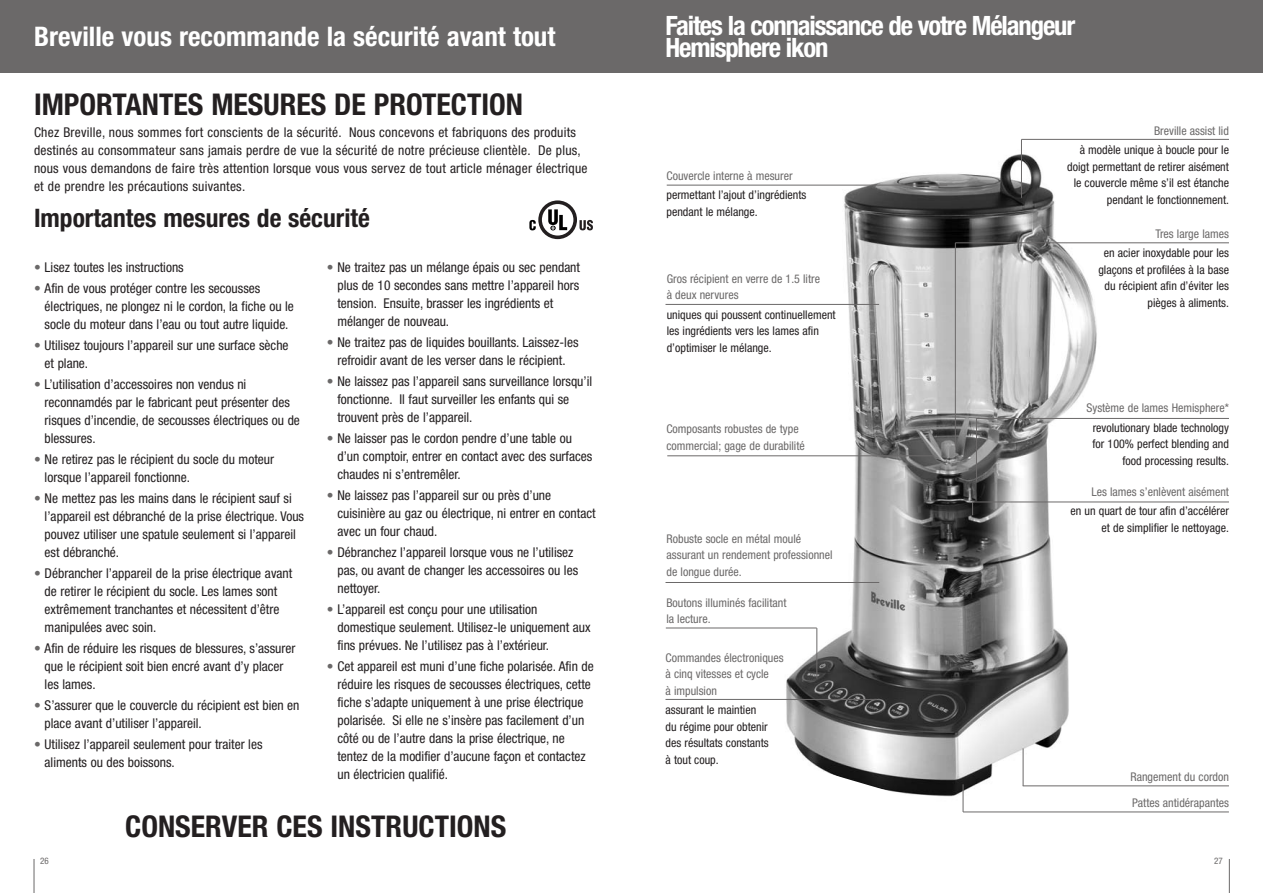
<style>
.page{position:relative;width:1263px;height:893px;background:#fff}
.page>*{position:absolute;margin:0;border:0;box-sizing:border-box;transform-origin:0 0}
.t1{font:700 condensed 30px "Helvetica Neue";color:#231f20}
.t2{font:700 condensed 27px "Helvetica Neue";color:#fff}
.t3{font:700 condensed 26.7px/22.5px "Helvetica Neue";letter-spacing:-.045em;color:#fff}
.t4{font:700 condensed 25.5px "Helvetica Neue";color:#231f20}
.t5{font:condensed 13.5px/18px "Helvetica Neue";color:#231f20}
.t6{font:condensed 13.5px/18px "Helvetica Neue";letter-spacing:.02em;color:#231f20}
.t7{font:condensed 12px/16.5px "Helvetica Neue";color:#231f20;text-align:right}
.t8{font:condensed 12px/16.5px "Helvetica Neue";color:#6b6969}
.t9{font:condensed 9px "Helvetica Neue";color:#6b6969}
.s1{color:#6b6969}
</style>
<div class="page">
<img style="left:780px;top:154px;width:321px;height:655px">
<div style="left:631px;top:0;width:632px;height:72px;background:#6b6969"></div>
<hr style="left:1229px;top:859px;width:1px;height:34px;background:#6b6969">
<div style="left:0;top:0;width:631px;height:72px;background:#6b6969"></div>
<hr style="left:34px;top:859px;width:1px;height:34px;background:#6b6969">
<svg style="left:579px;top:220px;width:14px;height:10px"></svg>
<svg style="left:538px;top:200px;width:39px;height:39px"></svg>
<div style="left:542px;top:204px;width:31px;height:32px;background:#fff;border-radius:50%"></div>
<svg style="left:548px;top:209px;width:19px;height:21px"></svg>
<svg style="left:529px;top:220px;width:7px;height:10px"></svg>
<hr style="left:665px;top:699px;width:212px;height:1px;background:#6b6969">
<hr style="left:1021px;top:139px;width:208px;height:1px;background:#6b6969">
<hr style="left:1021px;top:139px;width:1px;height:59px;background:#6b6969">
<hr style="left:1023px;top:785px;width:206px;height:1px;background:#6b6969">
<hr style="left:1023px;top:748px;width:1px;height:38px;background:#6b6969">
<hr style="left:976px;top:418px;width:253px;height:1px;background:#6b6969">
<hr style="left:665px;top:304px;width:214px;height:1px;background:#6b6969">
<hr style="left:972px;top:502px;width:257px;height:1px;background:#6b6969">
<hr style="left:963px;top:812px;width:266px;height:1px;background:#6b6969">
<svg style="left:963px;top:784px;width:1px;height:28px"></svg>
<hr style="left:955px;top:242px;width:274px;height:1px;background:#6b6969">
<hr style="left:955px;top:243px;width:1px;height:204px;background:#6b6969">
<hr style="left:666px;top:628px;width:151px;height:1px;background:#6b6969">
<hr style="left:667px;top:455px;width:266px;height:1px;background:#6b6969">
<hr style="left:665px;top:582px;width:214px;height:1px;background:#6b6969">
<hr style="left:667px;top:185px;width:280px;height:1px;background:#6b6969">
<hr style="left:816px;top:628px;width:1px;height:50px;background:#6b6969">
<hr style="left:976px;top:418px;width:1px;height:64px;background:#6b6969">
<svg style="left:972px;top:503px;width:1px;height:12px"></svg>
<h2 class="t2" style="left:34px;top:27px;width:523px">Breville vous recommande la sécurité avant tout</h2>
<h1 class="t1" style="left:34px;top:93px;width:491px">IMPORTANTES MESURES DE PROTECTION</h1>
<p class="t6" style="left:34px;top:124px;width:555px">Chez Breville, nous sommes fort conscients de la sécurité. Nous concevons et fabriquons des produits destinés au consommateur sans jamais perdre de vue la sécurité de notre précieuse clientèle. De plus, nous vous demandons de faire très attention lorsque vous vous servez de tout article ménager électrique et de prendre les précautions suivantes.</p>
<h3 class="t4" style="left:34px;top:208px;width:337px">Importantes mesures de sécurité</h3>
<p class="t5" style="left:34px;top:260px;width:151px"><span class="s1">•</span> Lisez toutes les instructions</p>
<p class="t5" style="left:45px;top:281px;width:251px;text-indent:-11px"><span class="s1">•</span> Afin de vous protéger contre les secousses électriques, ne plongez ni le cordon, la fiche ou le socle du moteur dans l’eau ou tout autre liquide.</p>
<p class="t5" style="left:45px;top:338px;width:245px;text-indent:-11px"><span class="s1">•</span> Utilisez toujours l’appareil sur une surface sèche et plane.</p>
<p class="t5" style="left:45px;top:377px;width:257px;text-indent:-11px"><span class="s1">•</span> L’utilisation d’accessoires non vendus ni reconnamdés par le fabricant peut présenter des risques d’incendie, de secousses électriques ou de blessures.</p>
<p class="t5" style="left:45px;top:452px;width:231px;text-indent:-11px"><span class="s1">•</span> Ne retirez pas le récipient du socle du moteur lorsque l’appareil fonctionne.</p>
<p class="t5" style="left:45px;top:491px;width:261px;text-indent:-11px"><span class="s1">•</span> Ne mettez pas les mains dans le récipient sauf si l’appareil est débranché de la prise électrique. Vous pouvez utiliser une spatule seulement si l’appareil est débranché.</p>
<p class="t5" style="left:45px;top:565px;width:249px;text-indent:-11px"><span class="s1">•</span> Débrancher l’appareil de la prise électrique avant de retirer le récipient du socle. Les lames sont extrêmement tranchantes et nécessitent d’être manipulées avec soin.</p>
<p class="t5" style="left:45px;top:640px;width:252px;text-indent:-11px"><span class="s1">•</span> Afin de réduire les risques de blessures, s’assurer que le récipient soit bien encré avant d’y placer les lames.</p>
<p class="t5" style="left:45px;top:697px;width:256px;text-indent:-11px"><span class="s1">•</span> S’assurer que le couvercle du récipient est bien en place avant d’utiliser l’appareil.</p>
<p class="t5" style="left:45px;top:736px;width:219px;text-indent:-11px"><span class="s1">•</span> Utilisez l’appareil seulement pour traiter les aliments ou des boissons.</p>
<p class="t5" style="left:337px;top:260px;width:244px;text-indent:-11px"><span class="s1">•</span> Ne traitez pas un mélange épais ou sec pendant plus de 10 secondes sans mettre l’appareil hors tension. Ensuite, brasser les ingrédients et mélanger de nouveau.</p>
<p class="t5" style="left:327px;top:335px;width:253px;text-align:center"><span class="s1">•</span> Ne traitez pas de liquides bouillants. Laissez-les refroidir avant de les verser dans le récipient.</p>
<p class="t5" style="left:337px;top:374px;width:256px;text-indent:-11px"><span class="s1">•</span> Ne laissez pas l’appareil sans surveillance lorsqu’il fonctionne. Il faut surveiller les enfants qui se trouvent près de l’appareil.</p>
<p class="t5" style="left:337px;top:431px;width:256px;text-indent:-11px"><span class="s1">•</span> Ne laisser pas le cordon pendre d’une table ou d’un comptoir, entrer en contact avec des surfaces chaudes ni s’entremêler.</p>
<p class="t5" style="left:337px;top:487px;width:260px;text-indent:-11px"><span class="s1">•</span> Ne laissez pas l’appareil sur ou près d’une cuisinière au gaz ou électrique, ni entrer en contact avec un four chaud.</p>
<p class="t5" style="left:337px;top:544px;width:242px;text-indent:-11px"><span class="s1">•</span> Débranchez l’appareil lorsque vous ne l’utilisez pas, ou avant de changer les accessoires ou les nettoyer.</p>
<p class="t5" style="left:337px;top:601px;width:255px;text-indent:-11px"><span class="s1">•</span> L’appareil est conçu pour une utilisation domestique seulement. Utilisez-le uniquement aux fins prévues. Ne l’utilisez pas à l’extérieur.</p>
<p class="t5" style="left:337px;top:658px;width:258px;text-indent:-11px"><span class="s1">•</span> Cet appareil est muni d’une fiche polarisée. Afin de réduire les risques de secousses électriques, cette fiche s’adapte uniquement à une prise électrique polarisée. Si elle ne s’insère pas facilement d’un côté ou de l’autre dans la prise électrique, ne tentez de la modifier d’aucune façon et contactez un électricien qualifié.</p>
<p class="t9" style="left:40px;top:857px;width:10px">26</p>
<h1 class="t1" style="left:125px;top:815px;width:383px">CONSERVER CES INSTRUCTIONS</h1>
<h3 class="t3" style="left:665px;top:16px;width:411px">Faites la connaissance de votre Mélangeur<br>Hemisphere ikon</h3>
<p class="t8" style="left:666px;top:169px;width:128px">Couvercle interne à mesurer</p>
<p class="t7" style="left:666px;top:188px;width:141px;text-align:left">permettant l’ajout d’ingrédients pendant le mélange.</p>
<p class="t8" style="left:667px;top:271px;width:155px">Gros récipient en verre de 1.5 litre à deux nervures</p>
<p class="t7" style="left:667px;top:307px;width:170px;text-align:left">uniques qui poussent continuellement les ingrédients vers les lames afin d’optimiser le mélange.</p>
<p class="t8" style="left:666px;top:422px;width:140px">Composants robustes de type commercial; gage de durabilité</p>
<p class="t8" style="left:666px;top:531px;width:168px">Robuste socle en métal moulé assurant un rendement professionnel de longue durée.</p>
<p class="t8" style="left:666px;top:595px;width:122px">Boutons illuminés facilitant la lecture.</p>
<p class="t8" style="left:665px;top:650px;width:120px">Commandes électroniques à cinq vitesses et cycle<br>à impulsion</p>
<p class="t7" style="left:665px;top:703px;width:105px;text-align:left">assurant le maintien du régime pour obtenir des résultats constants à tout coup.</p>
<p class="t8" style="left:1154px;top:123px;width:76px">Breville assist lid</p>
<p class="t7" style="left:1067px;top:143px;width:163px">à modèle unique à boucle pour le doigt permettant de retirer aisément le couvercle même s’il est étanche pendant le fonctionnement.</p>
<p class="t8" style="left:1155px;top:226px;width:75px">Tres large lames</p>
<p class="t7" style="left:1098px;top:246px;width:132px">en acier inoxydable pour les glaçons et profilées à la base du récipient afin d’éviter les pièges à aliments.</p>
<p class="t8" style="left:1086px;top:401px;width:144px">Système de lames Hemisphere*</p>
<p class="t7" style="left:1092px;top:420px;width:138px">revolutionary blade technology for 100% perfect blending and food processing results.</p>
<p class="t8" style="left:1091px;top:484px;width:139px">Les lames s’enlèvent aisément</p>
<p class="t7" style="left:1070px;top:504px;width:160px">en un quart de tour afin d’accélérer et de simplifier le nettoyage.</p>
<p class="t8" style="left:1130px;top:764px;width:100px;line-height:26.1px">Rangement du cordon<br>Pattes antidérapantes</p>
<p class="t9" style="left:1214px;top:857px;width:10px">27</p>
</div>
